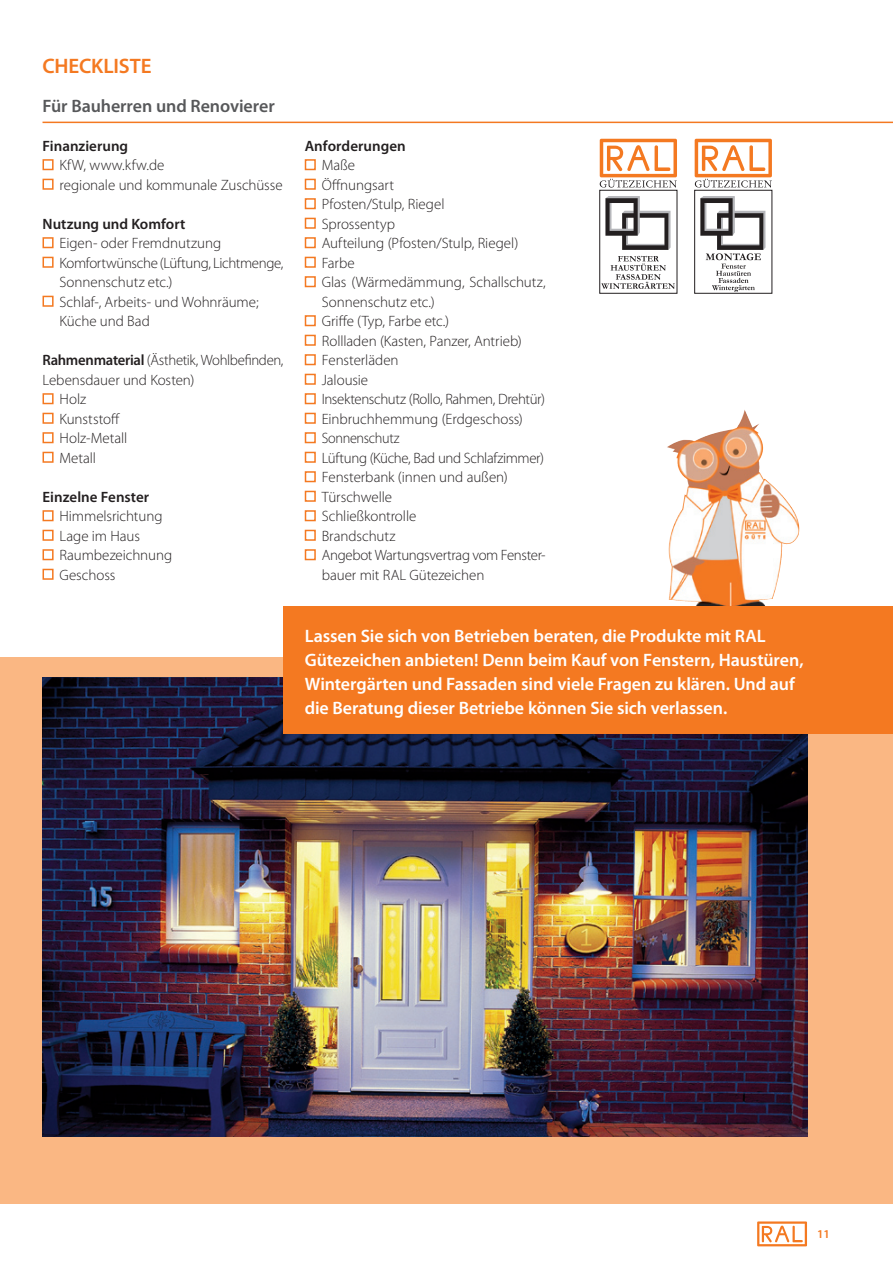
<style>
.page{position:relative;width:893px;height:1263px;background:#fff}
.page>*{position:absolute;margin:0;border:0;box-sizing:border-box;transform-origin:0 0}
.t1{font:600 21px "Myriad Pro";color:#f47921}
.t2{font:600 18px/24px "Myriad Pro";letter-spacing:-.005em;color:#fff}
.t3{font:600 18px "Myriad Pro";letter-spacing:-.005em;color:#57585a}
.t4{font:300 15px/19.5px "Myriad Pro";letter-spacing:-.005em;color:#231f20}
.t5{font:600 15px "Myriad Pro";color:#231f20}
.t6{font:300 15px "Myriad Pro";letter-spacing:-.025em;color:#231f20}
.t7{font:600 12px "Myriad Pro";color:#f47921}
.s1{font-weight:600}
</style>
<div class="page">
<svg style="left:757px;top:1221px;width:50px;height:25px"></svg>
<div style="left:0;top:658px;width:893px;height:546px;background:#fab783"></div>
<img style="left:43px;top:677px;width:765px;height:459px">
<hr style="left:43px;top:122px;width:850px;height:1px;background:#f47921">
<div style="left:305px;top:159px;width:11px;height:11px;border:2px solid #f47921"></div>
<div style="left:305px;top:179px;width:11px;height:11px;border:2px solid #f47921"></div>
<div style="left:305px;top:198px;width:11px;height:11px;border:2px solid #f47921"></div>
<div style="left:305px;top:218px;width:11px;height:11px;border:2px solid #f47921"></div>
<div style="left:305px;top:237px;width:11px;height:11px;border:2px solid #f47921"></div>
<div style="left:305px;top:257px;width:11px;height:11px;border:2px solid #f47921"></div>
<div style="left:305px;top:276px;width:11px;height:11px;border:2px solid #f47921"></div>
<div style="left:305px;top:315px;width:11px;height:11px;border:2px solid #f47921"></div>
<div style="left:305px;top:335px;width:11px;height:11px;border:2px solid #f47921"></div>
<div style="left:305px;top:354px;width:11px;height:11px;border:2px solid #f47921"></div>
<div style="left:305px;top:374px;width:11px;height:11px;border:2px solid #f47921"></div>
<div style="left:305px;top:393px;width:11px;height:11px;border:2px solid #f47921"></div>
<div style="left:305px;top:413px;width:11px;height:11px;border:2px solid #f47921"></div>
<div style="left:305px;top:432px;width:11px;height:11px;border:2px solid #f47921"></div>
<div style="left:305px;top:452px;width:11px;height:11px;border:2px solid #f47921"></div>
<div style="left:305px;top:471px;width:11px;height:11px;border:2px solid #f47921"></div>
<div style="left:305px;top:491px;width:11px;height:11px;border:2px solid #f47921"></div>
<div style="left:305px;top:510px;width:11px;height:11px;border:2px solid #f47921"></div>
<div style="left:305px;top:530px;width:11px;height:11px;border:2px solid #f47921"></div>
<div style="left:305px;top:549px;width:11px;height:11px;border:2px solid #f47921"></div>
<img style="left:667px;top:415px;width:76px;height:81px">
<div style="left:283px;top:606px;width:610px;height:127px;background:#f47921"></div>
<div style="left:43px;top:159px;width:11px;height:11px;border:2px solid #f47921"></div>
<div style="left:43px;top:179px;width:11px;height:11px;border:2px solid #f47921"></div>
<div style="left:43px;top:237px;width:11px;height:11px;border:2px solid #f47921"></div>
<div style="left:43px;top:257px;width:11px;height:11px;border:2px solid #f47921"></div>
<div style="left:43px;top:296px;width:11px;height:11px;border:2px solid #f47921"></div>
<div style="left:43px;top:393px;width:11px;height:11px;border:2px solid #f47921"></div>
<div style="left:43px;top:413px;width:11px;height:11px;border:2px solid #f47921"></div>
<div style="left:43px;top:432px;width:11px;height:11px;border:2px solid #f47921"></div>
<div style="left:43px;top:452px;width:11px;height:11px;border:2px solid #f47921"></div>
<div style="left:43px;top:510px;width:11px;height:11px;border:2px solid #f47921"></div>
<div style="left:43px;top:530px;width:11px;height:11px;border:2px solid #f47921"></div>
<div style="left:43px;top:549px;width:11px;height:11px;border:2px solid #f47921"></div>
<div style="left:43px;top:569px;width:11px;height:11px;border:2px solid #f47921"></div>
<div style="left:694px;top:190px;width:78px;height:104px;border:1px solid #231f20"></div>
<svg style="left:700px;top:196px;width:65px;height:96px"></svg>
<svg style="left:695px;top:139px;width:77px;height:49px"></svg>
<div style="left:599px;top:190px;width:78px;height:104px;border:1px solid #231f20"></div>
<svg style="left:605px;top:196px;width:66px;height:54px"></svg>
<svg style="left:601px;top:256px;width:74px;height:33px"></svg>
<svg style="left:600px;top:139px;width:77px;height:49px"></svg>
<h1 class="t1" style="left:43px;top:52px;width:24px">Checkliste</h1>
<p class="t3" style="left:43px;top:94px;width:234px">Für Bauherren und Renovierer</p>
<p class="t5" style="left:43px;top:136px;width:87px">Finanzierung</p>
<p class="t4" style="left:60px;top:155px;width:225px">KfW, www.kfw.de<br>regionale und kommunale Zuschüsse</p>
<p class="t5" style="left:43px;top:214px;width:144px">Nutzung und Komfort</p>
<p class="t4" style="left:60px;top:233px;width:225px">Eigen- oder Fremdnutzung<br>Komfortwünsche (Lüftung, Lichtmenge,<br>Sonnenschutz etc.)<br>Schlaf-, Arbeits- und Wohnräume;<br>Küche und Bad</p>
<p class="t6" style="left:43px;top:351px;width:242px"><span class="s1">Rahmenmaterial</span> (Ästhetik, Wohlbefinden,</p>
<p class="t4" style="left:43px;top:370px;width:153px">Lebensdauer und Kosten)</p>
<p class="t4" style="left:60px;top:389px;width:28px">Holz</p>
<p class="t4" style="left:60px;top:409px;width:62px">Kunststoff</p>
<p class="t4" style="left:60px;top:428px;width:69px">Holz-Metall</p>
<p class="t4" style="left:60px;top:448px;width:38px">Metall</p>
<p class="t5" style="left:43px;top:487px;width:108px">Einzelne Fenster</p>
<p class="t4" style="left:60px;top:506px;width:114px">Himmelsrichtung<br>Lage im Haus<br>Raumbezeichnung<br>Geschoss</p>
<p class="t5" style="left:305px;top:136px;width:102px">Anforderungen</p>
<p class="t4" style="left:322px;top:155px;width:225px">Maße<br>Öffnungsart<br>Pfosten/Stulp, Riegel<br>Sprossentyp<br>Aufteilung (Pfosten/Stulp, Riegel)<br>Farbe<br>Glas (Wärmedämmung, Schallschutz,<br>Sonnenschutz etc.)<br>Griffe (Typ, Farbe etc.)<br>Rollladen (Kasten, Panzer, Antrieb)<br>Fensterläden<br>Jalousie<br>Insektenschutz (Rollo, Rahmen, Drehtür)<br>Einbruchhemmung (Erdgeschoss)<br>Sonnenschutz<br>Lüftung (Küche, Bad und Schlafzimmer)<br>Fensterbank (innen und außen)<br>Türschwelle<br>Schließkontrolle<br>Brandschutz<br>Angebot Wartungsvertrag vom Fenster&shy;bauer mit RAL Gütezeichen</p>
<p class="t2" style="left:305px;top:623px;width:500px">Lassen Sie sich von Betrieben beraten, die Produkte mit RAL Gütezeichen anbieten! Denn beim Kauf von Fenstern, Haustüren, Wintergärten und Fassaden sind viele Fragen zu klären. Und auf die Beratung dieser Betriebe können Sie sich verlassen.</p>
<p class="t7" style="left:817px;top:1227px;width:14px">11</p>
</div>
